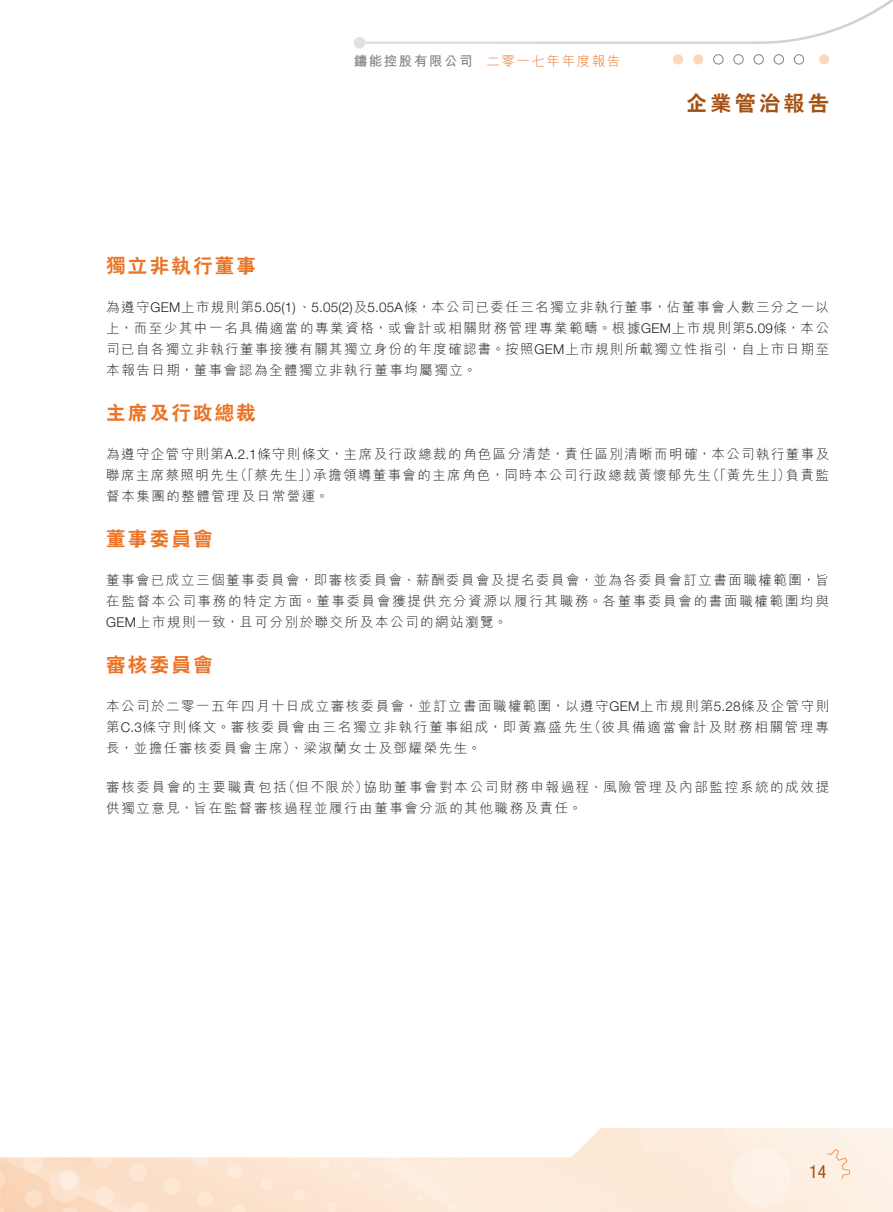
<style>
.page{position:relative;width:893px;height:1212px;background:#fff}
.page>*{position:absolute;margin:0;border:0;box-sizing:border-box;transform-origin:0 0}
.t1{font:800 21px "C Hei 2 HK";letter-spacing:.16em;color:#a65011}
._03_H1{font:800 19.5px "C Hei 2 HK";letter-spacing:.11em;color:#ec7323}
.t2{font:condensed 18px "Helvetica Neue LT Std";color:#a65011}
._01_Body_Text{font:300 13.5px/21px "M Hei HK";letter-spacing:.115em;color:#231f20}
.t3{font:300 13.5px "M Hei HK";letter-spacing:.115em;color:#ec7323}
.t4{font:700 13.5px "M Hei HK";letter-spacing:.115em;color:#808285}
.s1{font-family:"Helvetica Neue LT Std"}
</style>
<div class="page">
<svg style="left:354px;top:0;width:539px;height:65px"></svg>
<svg style="left:826px;top:1148px;width:24px;height:35px"></svg>
<p class="t4" style="left:354px;top:51px;width:120px">鑄能控股有限公司</p>
<p class="t3" style="left:486px;top:54px;width:135px">二零一七年年度報告</p>
<h1 class="t1" style="left:686px;top:89px;width:145px">企業管治報告</h1>
<p class="_03_H1" style="left:106px;top:252px;width:151px">獨立非執行董事</p>
<p class="_01_Body_Text" style="left:106px;top:296px;width:724px;text-align:justify">為遵守<span class="s1">GEM</span>上市規則第<span class="s1">5.05 1( )</span>、<span class="s1">5.05</span> 及<span class="s1">)2( 5.05A</span>條，本公司已委任三名獨立非執行董事，佔董事會人數三分之一以上，而至少其中一名具備適當的專業資格，或會計或相關財務管理專業範疇。根據<span class="s1">GEM</span>上市規則第<span class="s1">5.09</span>條，本公司已自各獨立非執行董事接獲有關其獨立身份的年度確認書。按照<span class="s1">GEM</span>上市規則所載獨立性指引，自上市日期至本報告日期，董事會認為全體獨立非執行董事均屬獨立。</p>
<p class="_03_H1" style="left:106px;top:399px;width:151px">主席及行政總裁</p>
<p class="_01_Body_Text" style="left:106px;top:443px;width:724px;text-align:right">為遵守企管守則第<span class="s1">A.2.1</span>條守則條文，主席及行政總裁的角色區分清楚，責任區別清晰而明確，本公司執行董事及負責監</p>
<p class="_01_Body_Text" style="left:234px;top:464px;width:86px">（「蔡先生」）</p>
<p class="_01_Body_Text" style="left:706px;top:464px;width:86px">（「黃先生」）</p>
<p class="_01_Body_Text" style="left:313px;top:464px;width:399px">承擔領導董事會的主席角色，同時本公司行政總裁黃懷郁先生</p>
<p class="_01_Body_Text" style="left:106px;top:464px;width:224px">聯席主席蔡照明先生<br>督本集團的整體管理及日常營運。</p>
<p class="_03_H1" style="left:106px;top:525px;width:108px">董事委員會</p>
<p class="_01_Body_Text" style="left:106px;top:569px;width:724px;text-align:justify">董事會已成立三個董事委員會，即審核委員會、薪酬委員會及提名委員會，並為各委員會訂立書面職權範圍，旨在監督本公司事務的特定方面。董事委員會獲提供充分資源以履行其職務。各董事委員會的書面職權範圍均與<span class="s1">GEM</span>上市規則一致，且可分別於聯交所及本公司的網站瀏覽。</p>
<p class="_03_H1" style="left:106px;top:651px;width:108px">審核委員會</p>
<p class="_01_Body_Text" style="left:106px;top:695px;width:724px;text-align:right">本公司於二零一五年四月十日成立審核委員會，並訂立書面職權範圍，以遵守<span class="s1">GEM</span>上市規則第<span class="s1">5.28</span>條及企管守則（彼具備適當會計及財務相關管理專</p>
<p class="_01_Body_Text" style="left:106px;top:716px;width:488px">第<span class="s1">C.3</span>條守則條文。審核委員會由三名獨立非執行董事組成，即黃嘉盛先生長，並擔任審核委員會主席）、梁淑蘭女士及鄧耀榮先生。</p>
<p class="_01_Body_Text" style="left:363px;top:776px;width:467px">協助董事會對本公司財務申報過程、風險管理及內部監控系統的成效提</p>
<p class="_01_Body_Text" style="left:282px;top:776px;width:88px">（但不限於）</p>
<p class="_01_Body_Text" style="left:106px;top:776px;width:477px">審核委員會的主要職責包括<br>供獨立意見，旨在監督審核過程並履行由董事會分派的其他職務及責任。</p>
<h3 class="t2" style="left:809px;top:1161px;width:19px">14</h3>
</div>
